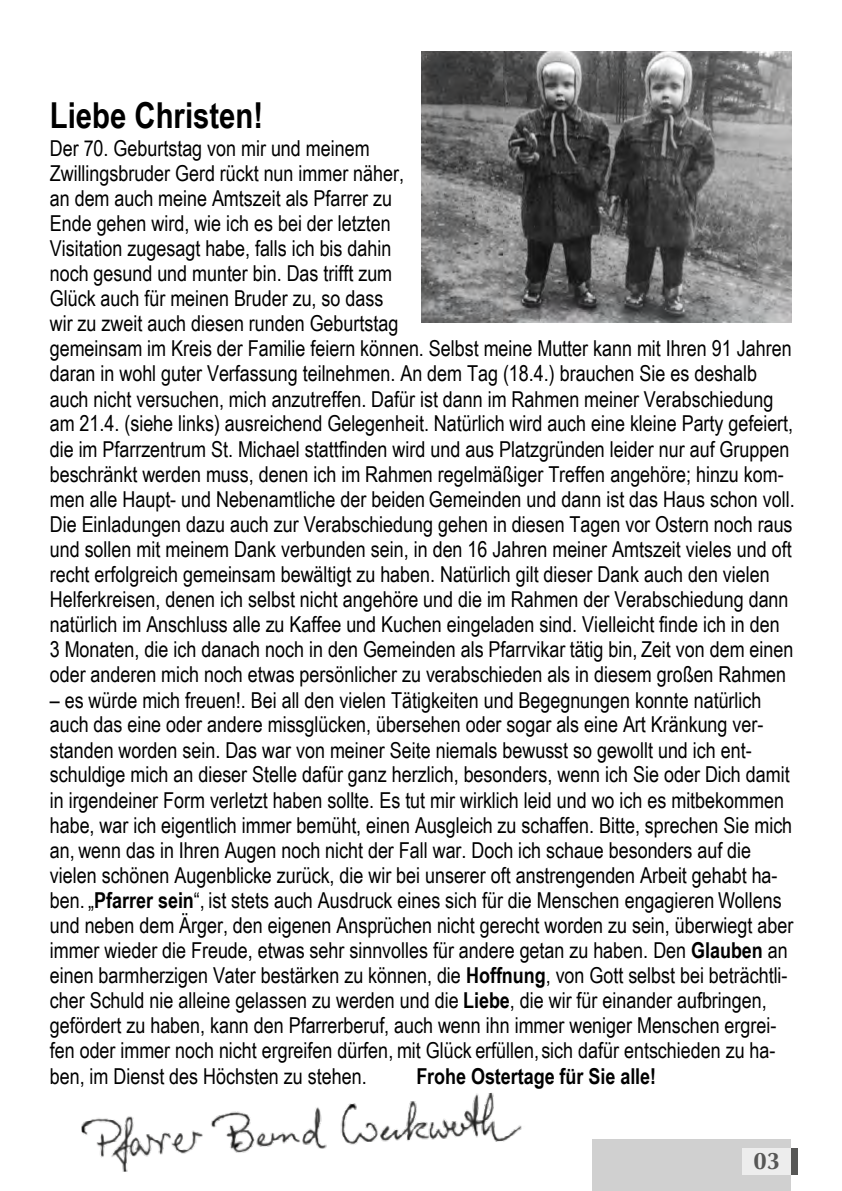
<style>
.page{position:relative;width:842px;height:1191px;background:#fff}
.page>*{position:absolute;margin:0;border:0;box-sizing:border-box;transform-origin:0 0}
.t1{font:700 35.8px "Arial Narrow";color:#000}
.t2{font:700 24px "Optima";color:#575756}
.t3{font:22px/25px "Arial Narrow";color:#000}
.t4{font:700 22px "Arial Narrow";color:#000}
.s1{font-weight:700}
</style>
<div class="page">
<img style="left:81px;top:1092px;width:441px;height:80px">
<div style="left:592px;top:1140px;width:199px;height:51px;background:#d0d0d0"></div>
<div style="left:742px;top:1148px;width:49px;height:27px;background:#ededed"></div>
<div style="left:791px;top:1148px;width:7px;height:27px;background:#575756"></div>
<img style="left:422px;top:51px;width:369px;height:271px">
<h1 class="t1" style="left:50px;top:88px;width:215px">Liebe Christen!</h1>
<p class="t3" style="left:50px;top:135px;width:746px">Der 70. Geburtstag von mir und meinem<br>Zwillingsbruder Gerd rückt nun immer näher,<br>an dem auch meine Amtszeit als Pfarrer zu<br>Ende gehen wird, wie ich es bei der letzten<br>Visitation zugesagt habe, falls ich bis dahin<br>noch gesund und munter bin. Das trifft zum<br>Glück auch für meinen Bruder zu, so dass<br>wir zu zweit auch diesen runden Geburtstag<br>gemeinsam im Kreis der Familie feiern können. Selbst meine Mutter kann mit Ihren 91 Jahren daran in wohl guter Verfassung teilnehmen. An dem Tag (18.4.) brauchen Sie es deshalb auch nicht versuchen, mich anzutreffen. Dafür ist dann im Rahmen meiner Verabschiedung am 21.4. (siehe links) ausreichend Gelegenheit. Natürlich wird auch eine kleine Party gefeiert, die im Pfarrzentrum St. Michael stattfinden wird und aus Platzgründen leider nur auf Gruppen beschränkt werden muss, denen ich im Rahmen regelmäßiger Treffen angehöre; hinzu kom&shy;men alle Haupt- und Nebenamtliche der beiden Gemeinden und dann ist das Haus schon voll.<br>Die Einladungen dazu auch zur Verabschiedung gehen in diesen Tagen vor Ostern noch raus und sollen mit meinem Dank verbunden sein, in den 16 Jahren meiner Amtszeit vieles und oft recht erfolgreich gemeinsam bewältigt zu haben. Natürlich gilt dieser Dank auch den vielen Helferkreisen, denen ich selbst nicht angehöre und die im Rahmen der Verabschiedung dann natürlich im Anschluss alle zu Kaffee und Kuchen eingeladen sind. Vielleicht finde ich in den 3 Monaten, die ich danach noch in den Gemeinden als Pfarrvikar tätig bin, Zeit von dem einen oder anderen mich noch etwas persönlicher zu verabschieden als in diesem großen Rahmen</p>
<p class="t3" style="left:50px;top:686px;width:745px">– es würde mich freuen!. Bei all den vielen Tätigkeiten und Begegnungen konnte natürlich auch das eine oder andere missglücken, übersehen oder sogar als eine Art Kränkung ver&shy;standen worden sein. Das war von meiner Seite niemals bewusst so gewollt und ich ent&shy;schuldige mich an dieser Stelle dafür ganz herzlich, besonders, wenn ich Sie oder Dich damit in irgendeiner Form verletzt haben sollte. Es tut mir wirklich leid und wo ich es mitbekommen habe, war ich eigentlich immer bemüht, einen Ausgleich zu schaffen. Bitte, sprechen Sie mich an, wenn das in Ihren Augen noch nicht der Fall war. Doch ich schaue besonders auf die vielen schönen Augenblicke zurück, die wir bei unserer oft anstrengenden Arbeit gehabt ha&shy;ben. „<span class="s1">Pfarrer sein</span>“, ist stets auch Ausdruck eines sich für die Menschen engagieren Wollens und neben dem Ärger, den eigenen Ansprüchen nicht gerecht worden zu sein, überwiegt aber immer wieder die Freude, etwas sehr sinnvolles für andere getan zu haben. Den <span class="s1">Glauben</span> an einen barmherzigen Vater bestärken zu können, die <span class="s1">Hoffnung</span>, von Gott selbst bei beträchtli&shy;cher Schuld nie alleine gelassen zu werden und die <span class="s1">Liebe</span>, die wir für einander aufbringen, gefördert zu haben, kann den Pfarrerberuf, auch wenn ihn immer weniger Menschen ergrei&shy;fen oder immer noch nicht ergreifen dürfen, mit Glück erfüllen,sich dafür entschieden zu ha&shy;ben, im Dienst des Höchsten zu stehen.</p>
<p class="t4" style="left:416px;top:1059px;width:241px">Frohe Ostertage für Sie alle!</p>
<p class="t2" style="left:754px;top:1147px;width:28px">03</p>
</div>
